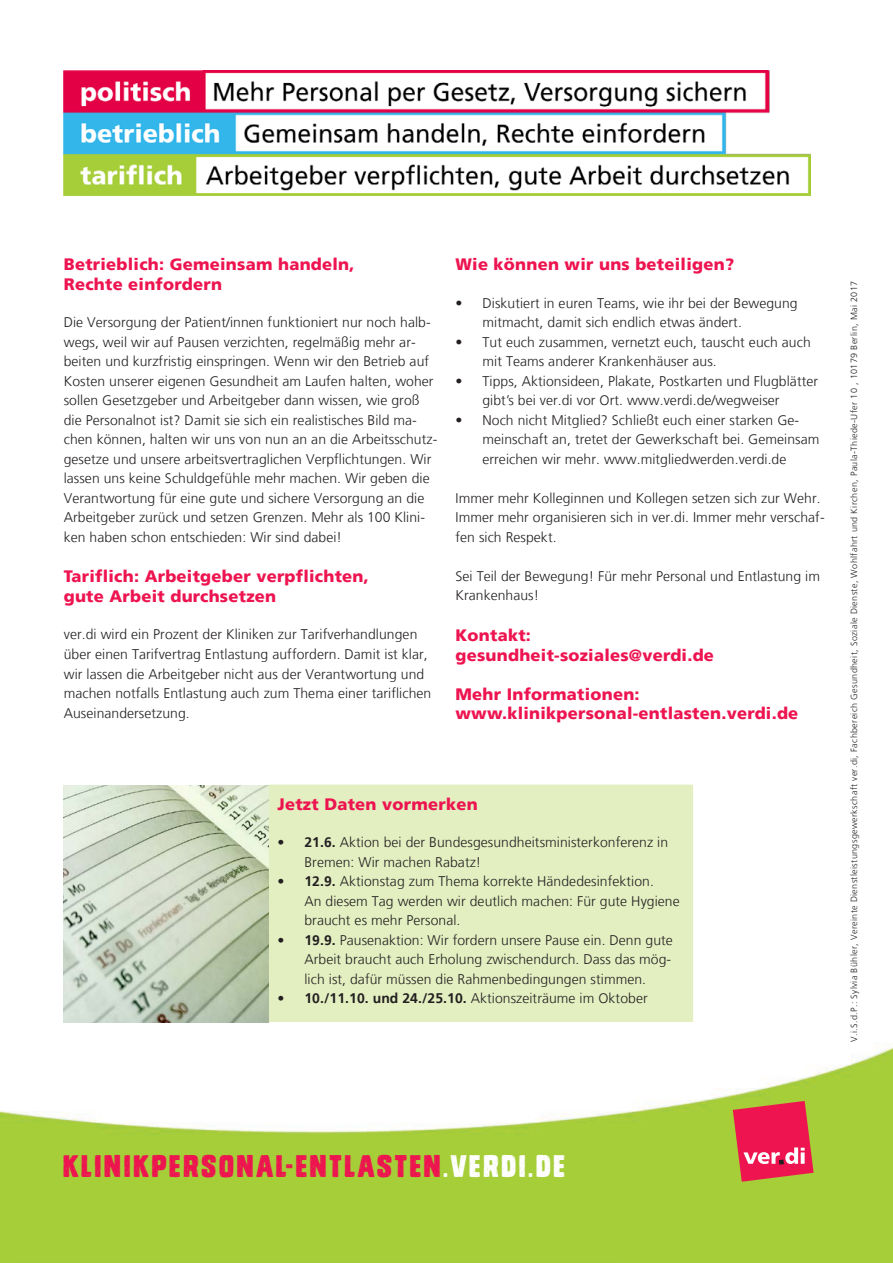
<style>
.page{position:relative;width:893px;height:1263px;background:#fff}
.page>*{position:absolute;margin:0;border:0;box-sizing:border-box;transform-origin:0 0}
.t1{font:30px "Monstro";letter-spacing:.075em;color:#ed1450}
.t2{font:900 16.5px/19.5px "Frutiger";letter-spacing:.015em;color:#ed1450}
.t3{font:300 13.95px/19.5px "Frutiger";letter-spacing:.005em;color:#231f20}
.t4{font:300 9px "Frutiger";letter-spacing:.04em;color:#231f20}
.s1{font-weight:700}
.s2{color:#fff}
</style>
<div class="page">
<div style="left:269px;top:784px;width:424px;height:238px;background:#e3efc1"></div>
<img style="left:0;top:1042px;width:893px;height:221px">
<svg style="left:733px;top:1101px;width:81px;height:81px;background:#df4856"></svg>
<img style="left:64px;top:785px;width:205px;height:237px">
<img style="left:64px;top:70px;width:746px;height:126px">
<p class="t2" style="left:64px;top:255px;width:292px">Betrieblich: Gemeinsam handeln,<br>Rechte einfordern</p>
<p class="t3" style="left:64px;top:313px;width:375px">Die Versorgung der Patient/innen funktioniert nur noch halb&shy;wegs, weil wir auf Pausen verzichten, regelmäßig mehr ar&shy;beiten und kurzfristig einspringen. Wenn wir den Betrieb auf Kosten unserer eigenen Gesundheit am Laufen halten, woher sollen Gesetzgeber und Arbeitgeber dann wissen, wie groß die Personalnot ist? Damit sie sich ein realistisches Bild ma&shy;chen können, halten wir uns von nun an an die Arbeitsschutz&shy;gesetze und unsere arbeitsvertraglichen Verpflichtungen. Wir lassen uns keine Schuldgefühle mehr machen. Wir geben die Verantwortung für eine gute und sichere Versorgung an die Arbeitgeber zurück und setzen Grenzen. Mehr als 100 Klini&shy;ken haben schon entschieden: Wir sind dabei!</p>
<p class="t2" style="left:64px;top:567px;width:307px">Tariflich: Arbeitgeber verpflichten, gute Arbeit durchsetzen</p>
<p class="t3" style="left:64px;top:625px;width:369px">ver.di wird ein Prozent der Kliniken zur Tarifverhandlungen über einen Tarifvertrag Entlastung auffordern. Damit ist klar, wir lassen die Arbeitgeber nicht aus der Verantwortung und machen notfalls Entlastung auch zum Thema einer tariflichen Auseinandersetzung.</p>
<p class="t2" style="left:455px;top:255px;width:280px">Wie können wir uns beteiligen?</p>
<p class="t3" style="left:482px;top:294px;width:317px;text-indent:-27px">• Diskutiert in euren Teams, wie ihr bei der Bewegung mitmacht, damit sich endlich etwas ändert.</p>
<p class="t3" style="left:482px;top:333px;width:330px;text-indent:-27px">• Tut euch zusammen, vernetzt euch, tauscht euch auch mit Teams anderer Krankenhäuser aus.</p>
<p class="t3" style="left:482px;top:372px;width:337px;text-indent:-27px">• Tipps, Aktionsideen, Plakate, Postkarten und Flugblätter gibt’s bei ver.di vor Ort. www.verdi.de/wegweiser</p>
<p class="t3" style="left:482px;top:411px;width:338px;text-indent:-27px">• Noch nicht Mitglied? Schließt euch einer starken Ge&shy;meinschaft an, tretet der Gewerkschaft bei. Gemeinsam erreichen wir mehr. www.mitgliedwerden.verdi.de</p>
<p class="t3" style="left:455px;top:489px;width:371px">Immer mehr Kolleginnen und Kollegen setzen sich zur Wehr.<br>Immer mehr organisieren sich in ver.di. Immer mehr verschaf&shy;fen sich Respekt.</p>
<p class="t3" style="left:455px;top:567px;width:366px">Sei Teil der Bewegung! Für mehr Personal und Entlastung im<br>Krankenhaus!</p>
<p class="t2" style="left:455px;top:625px;width:260px">Kontakt: gesundheit-soziales@verdi.de</p>
<p class="t2" style="left:455px;top:684px;width:344px">Mehr Informationen: www.klinikpersonal-entlasten.verdi.de</p>
<p class="t2" style="left:277px;top:794px;width:202px">Jetzt Daten vormerken</p>
<p class="t3" style="left:304px;top:833px;width:365px;text-indent:-27px"><span class="s1">• 21.6.</span> Aktion bei der Bundesgesundheitsministerkonferenz in<br>Bremen: Wir machen Rabatz!</p>
<p class="t3" style="left:304px;top:872px;width:377px;text-indent:-27px"><span class="s1">• 12.9.</span> Aktionstag zum Thema korrekte Händedesinfektion.<br>An diesem Tag werden wir deutlich machen: Für gute Hygiene braucht es mehr Personal.</p>
<p class="t3" style="left:304px;top:930px;width:370px;text-indent:-27px"><span class="s1">• 19.9.</span> Pausenaktion: Wir fordern unsere Pause ein. Denn gute<br>Arbeit braucht auch Erholung zwischendurch. Dass das mög&shy;lich ist, dafür müssen die Rahmenbedingungen stimmen.</p>
<p class="t3" style="left:277px;top:989px;width:372px"><span class="s1">• 10./11.10. und 24./25.10.</span> Aktionszeiträume im Oktober</p>
<p class="t4" style="left:849px;top:1042px;width:762px;rotate:-90deg">V.i.S.d.P.: Sylvia Bühler, Vereinte Dienstleistungsgewerkschaft ver.di, Fachbereich Gesundheit, Soziale Dienste, Wohlfahrt und Kirchen, Paula-Thiede-Ufer 10 , 10179 Berlin, Mai 2017</p>
<h1 class="t1" style="left:63px;top:1150px;width:504px">KLINIKPERSONAL-ENTLASTEN<span class="s2">.VERDI.DE</span></h1>
</div>
